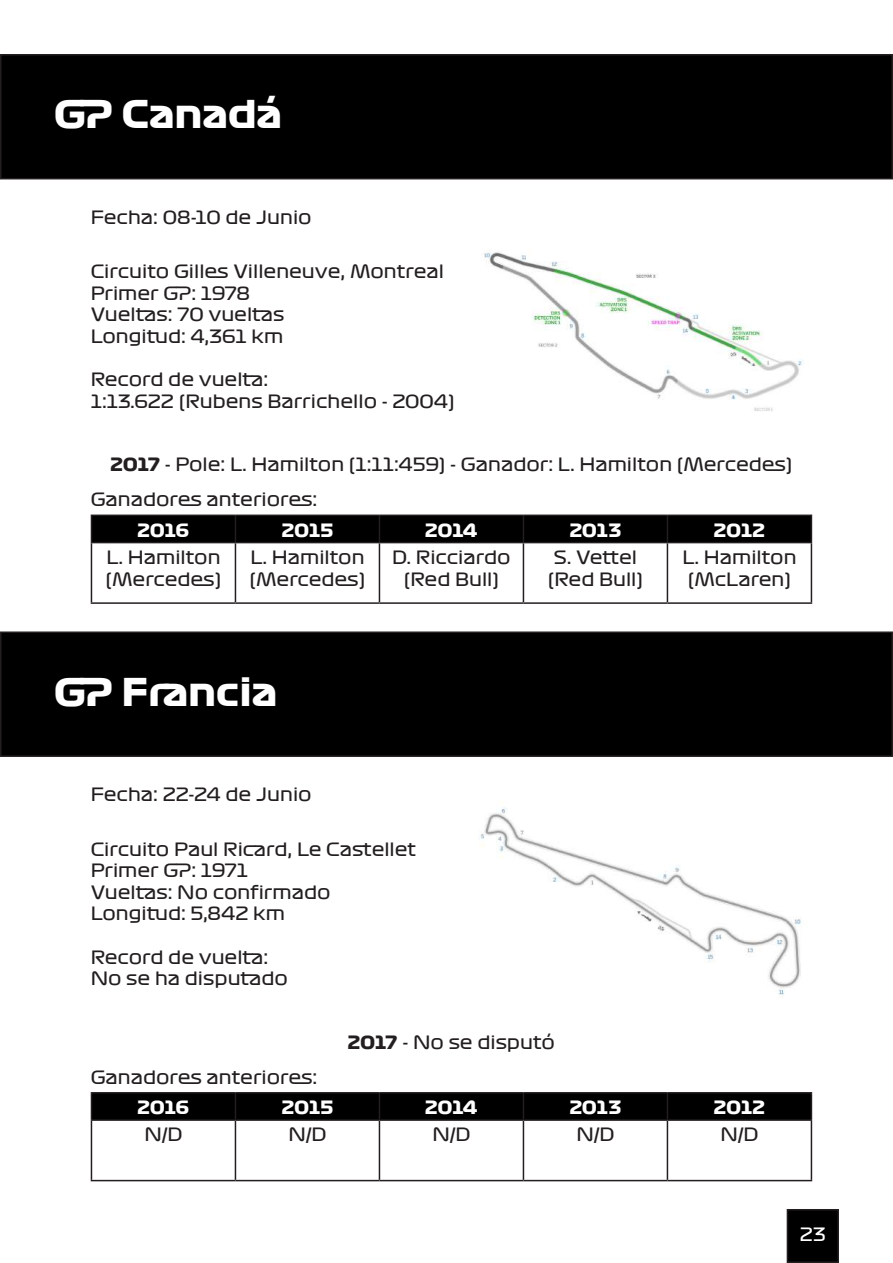
<style>
.page{position:relative;width:893px;height:1263px;background:#fff}
.page>*{position:absolute;margin:0;border:0;box-sizing:border-box;transform-origin:0 0}
.t1{font:37.5px "Formula 1 Display Bold";color:#fff}
.t2{font:18px/21.6px "Formula 1 Display Regular";color:#231f20}
.t3{font:18px "Formula 1 Display Bold";letter-spacing:-.01em;color:#fff}
.t4{font:18px "Formula 1 Display Regular";color:#fff}
.s1{font-family:"Formula 1 Display Bold"}
</style>
<div class="page">
<div style="left:787px;top:1210px;width:51px;height:52px;background:#000"></div>
<div style="left:787px;top:1209px;width:52px;height:54px;border:2px solid #231f20"></div>
<div style="left:1px;top:55px;width:891px;height:124px;background:#000"></div>
<div style="left:0;top:54px;width:893px;height:125px;border:2px solid #231f20"></div>
<img style="left:484px;top:252px;width:320px;height:159px">
<hr style="left:91px;top:514px;width:144px;height:2px;background:#231f20">
<hr style="left:235px;top:514px;width:144px;height:2px;background:#231f20">
<hr style="left:379px;top:514px;width:144px;height:2px;background:#231f20">
<hr style="left:523px;top:514px;width:144px;height:2px;background:#231f20">
<hr style="left:667px;top:514px;width:145px;height:2px;background:#231f20">
<div style="left:91px;top:515px;width:721px;height:27px;background:#000"></div>
<hr style="left:91px;top:542px;width:144px;height:1px;background:#231f20">
<hr style="left:91px;top:543px;width:1px;height:59px;background:#231f20">
<hr style="left:235px;top:542px;width:144px;height:1px;background:#231f20">
<hr style="left:235px;top:543px;width:1px;height:59px;background:#231f20">
<hr style="left:379px;top:542px;width:144px;height:1px;background:#231f20">
<hr style="left:379px;top:543px;width:1px;height:59px;background:#231f20">
<hr style="left:523px;top:542px;width:144px;height:1px;background:#231f20">
<hr style="left:523px;top:543px;width:1px;height:59px;background:#231f20">
<hr style="left:667px;top:542px;width:145px;height:1px;background:#231f20">
<hr style="left:667px;top:543px;width:1px;height:59px;background:#231f20">
<hr style="left:811px;top:543px;width:1px;height:59px;background:#231f20">
<hr style="left:91px;top:602px;width:144px;height:2px;background:#231f20">
<hr style="left:235px;top:602px;width:144px;height:2px;background:#231f20">
<hr style="left:379px;top:602px;width:144px;height:2px;background:#231f20">
<hr style="left:523px;top:602px;width:144px;height:2px;background:#231f20">
<hr style="left:667px;top:602px;width:145px;height:2px;background:#231f20">
<div style="left:1px;top:632px;width:891px;height:124px;background:#000"></div>
<div style="left:0;top:631px;width:893px;height:126px;border:2px solid #231f20"></div>
<img style="left:479px;top:807px;width:323px;height:190px">
<hr style="left:91px;top:1092px;width:144px;height:1px;background:#231f20">
<hr style="left:235px;top:1092px;width:144px;height:1px;background:#231f20">
<hr style="left:379px;top:1092px;width:144px;height:1px;background:#231f20">
<hr style="left:523px;top:1092px;width:144px;height:1px;background:#231f20">
<hr style="left:667px;top:1092px;width:145px;height:1px;background:#231f20">
<div style="left:91px;top:1093px;width:721px;height:26px;background:#000"></div>
<hr style="left:91px;top:1119px;width:144px;height:2px;background:#231f20">
<hr style="left:91px;top:1121px;width:1px;height:59px;background:#231f20">
<hr style="left:235px;top:1119px;width:144px;height:2px;background:#231f20">
<hr style="left:235px;top:1121px;width:1px;height:59px;background:#231f20">
<hr style="left:379px;top:1119px;width:144px;height:2px;background:#231f20">
<hr style="left:379px;top:1121px;width:1px;height:59px;background:#231f20">
<hr style="left:523px;top:1119px;width:144px;height:2px;background:#231f20">
<hr style="left:523px;top:1121px;width:1px;height:59px;background:#231f20">
<hr style="left:667px;top:1119px;width:145px;height:2px;background:#231f20">
<hr style="left:667px;top:1121px;width:1px;height:59px;background:#231f20">
<hr style="left:811px;top:1121px;width:1px;height:59px;background:#231f20">
<hr style="left:91px;top:1180px;width:144px;height:1px;background:#231f20">
<hr style="left:235px;top:1180px;width:144px;height:1px;background:#231f20">
<hr style="left:379px;top:1180px;width:144px;height:1px;background:#231f20">
<hr style="left:523px;top:1180px;width:144px;height:1px;background:#231f20">
<hr style="left:667px;top:1180px;width:145px;height:1px;background:#231f20">
<h1 class="t1" style="left:54px;top:90px;width:230px">GP Canadá</h1>
<p class="t2" style="left:91px;top:205px;width:222px">Fecha: 08-10 de Junio</p>
<p class="t2" style="left:91px;top:260px;width:355px">Circuito Gilles Villeneuve, Montreal<br>Primer GP: 1978<br>Vueltas: 70 vueltas<br>Longitud: 4,361 km</p>
<p class="t2" style="left:91px;top:368px;width:366px">Record de vuelta:<br>1:13.622 (Rubens Barrichello - 2004)</p>
<p class="t2" style="left:110px;top:453px;width:684px"><span class="s1">2017</span> - Pole: L. Hamilton (1:11:459) - Ganador: L. Hamilton (Mercedes)</p>
<p class="t2" style="left:91px;top:488px;width:228px">Ganadores anteriores:</p>
<p class="t3" style="left:138px;top:518px;width:53px">2016</p>
<p class="t3" style="left:282px;top:518px;width:53px">2015</p>
<p class="t3" style="left:425px;top:518px;width:54px">2014</p>
<p class="t3" style="left:570px;top:518px;width:53px">2013</p>
<p class="t3" style="left:714px;top:518px;width:53px">2012</p>
<p class="t2" style="left:106px;top:546px;width:117px">L. Hamilton (Mercedes)</p>
<p class="t2" style="left:250px;top:546px;width:117px">L. Hamilton (Mercedes)</p>
<p class="t2" style="left:392px;top:546px;width:120px;text-align:center">D. Ricciardo (Red Bull)</p>
<p class="t2" style="left:548px;top:546px;width:97px;text-align:center">S. Vettel (Red Bull)</p>
<p class="t2" style="left:682px;top:546px;width:116px;text-align:center">L. Hamilton (McLaren)</p>
<h1 class="t1" style="left:54px;top:668px;width:225px">GP Francia</h1>
<p class="t2" style="left:91px;top:783px;width:223px">Fecha: 22-24 de Junio</p>
<p class="t2" style="left:91px;top:837px;width:327px">Circuito Paul Ricard, Le Castellet<br>Primer GP: 1971<br>Vueltas: No confirmado<br>Longitud: 5,842 km</p>
<p class="t2" style="left:91px;top:945px;width:199px">Record de vuelta:<br>No se ha disputado</p>
<p class="t2" style="left:91px;top:1066px;width:228px">Ganadores anteriores:</p>
<p class="t2" style="left:348px;top:1031px;width:209px"><span class="s1">2017</span> - No se disputó</p>
<p class="t3" style="left:138px;top:1096px;width:53px">2016</p>
<p class="t3" style="left:282px;top:1096px;width:53px">2015</p>
<p class="t3" style="left:425px;top:1096px;width:54px">2014</p>
<p class="t3" style="left:570px;top:1096px;width:53px">2013</p>
<p class="t3" style="left:714px;top:1096px;width:53px">2012</p>
<p class="t2" style="left:145px;top:1123px;width:39px">N/D</p>
<p class="t2" style="left:289px;top:1123px;width:39px">N/D</p>
<p class="t2" style="left:433px;top:1123px;width:39px">N/D</p>
<p class="t2" style="left:577px;top:1123px;width:39px">N/D</p>
<p class="t2" style="left:721px;top:1123px;width:39px">N/D</p>
<p class="t4" style="left:800px;top:1223px;width:27px">23</p>
</div>
